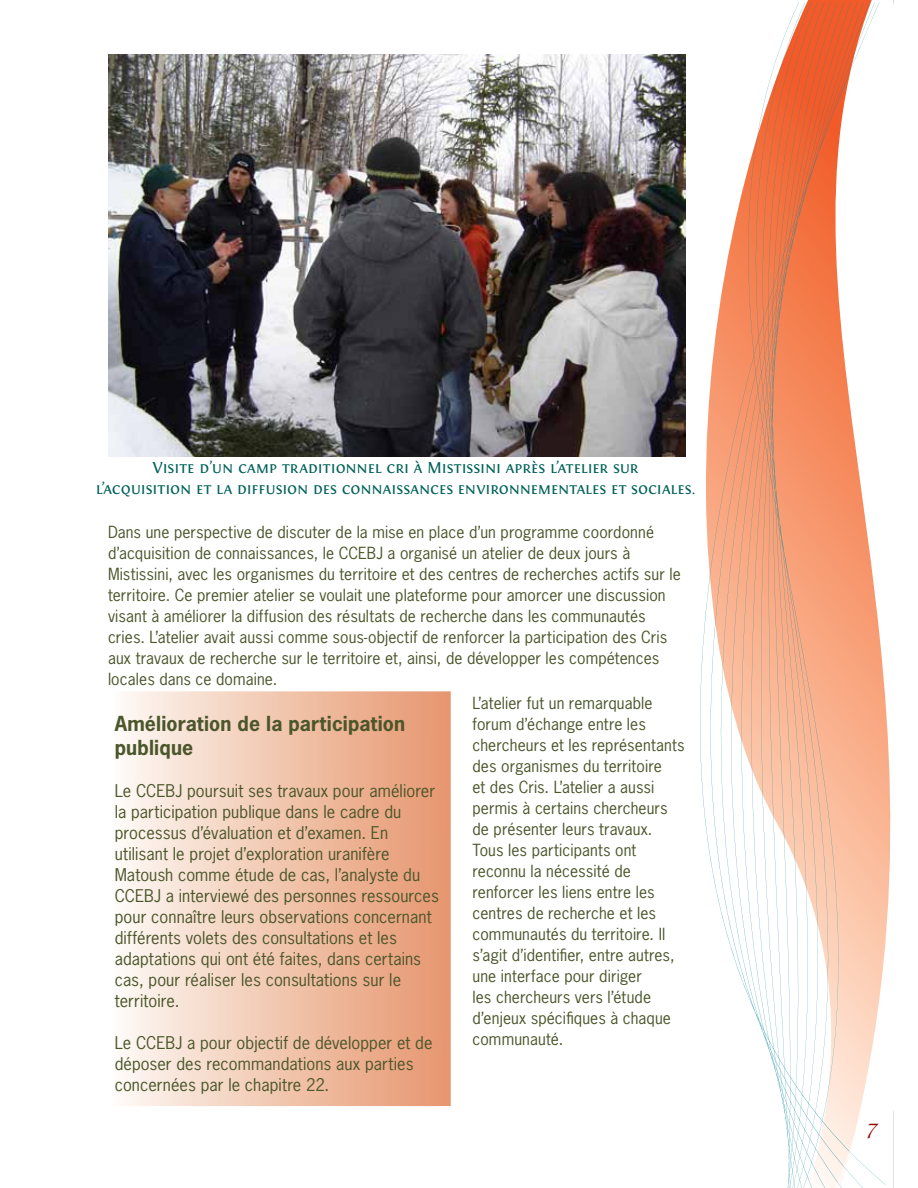
<style>
.page{position:relative;width:918px;height:1188px;background:#fff}
.page>*{position:absolute;margin:0;border:0;box-sizing:border-box;transform-origin:0 0}
.t1{font:22.5px "Apple Chancery";color:#910508}
.t2{font:700 19.5px/24px "News Gothic Std";letter-spacing:.005em;color:#4b562b}
.t3{font:16.5px/21px "News Gothic Std";letter-spacing:.005em;color:#4b562b}
.t4{font:16.5px/21px "Fontin Small Caps";letter-spacing:-.005em;color:#00625a;text-align:center}
.t5{font:15.75px/21px "News Gothic Std";letter-spacing:.005em;color:#4b562b}
</style>
<div class="page">
<svg style="left:807px;top:0;width:84px;height:973px"></svg>
<svg style="left:673px;top:2px;width:189px;height:1186px"></svg>
<svg style="left:809px;top:2px;width:70px;height:180px"></svg>
<svg style="left:809px;top:973px;width:85px;height:215px"></svg>
<img style="left:108px;top:54px;width:578px;height:402px">
<div style="left:107px;top:691px;width:345px;height:416px;background:linear-gradient(to right,#fefcf8,#e5946b)"></div>
<div style="left:106px;top:690px;width:346px;height:418px;border:2px solid #fff"></div>
<p class="t4" style="left:96px;top:457px;width:601px">Visite d’un camp traditionnel cri à Mistissini après l’atelier sur<br>l’acquisition et la diffusion des connaissances environnementales et sociales.</p>
<p class="t5" style="left:108px;top:521px;width:574px">Dans une perspective de discuter de la mise en place d’un programme coordonné d’acquisition de connaissances, le CCEBJ a organisé un atelier de deux jours à Mistissini, avec les organismes du territoire et des centres de recherches actifs sur le territoire. Ce premier atelier se voulait une plateforme pour amorcer une discussion visant à améliorer la diffusion des résultats de recherche dans les communautés cries. L’atelier avait aussi comme sous-objectif de renforcer la participation des Cris aux travaux de recherche sur le territoire et, ainsi, de développer les compétences locales dans ce domaine.</p>
<p class="t2" style="left:115px;top:711px;width:292px">Amélioration de la participation publique</p>
<p class="t3" style="left:115px;top:780px;width:326px">Le CCEBJ poursuit ses travaux pour améliorer la participation publique dans le cadre du processus d’évaluation et d’examen. En utilisant le projet d’exploration uranifère Matoush comme étude de cas, l’analyste du CCEBJ a interviewé des personnes ressources pour connaître leurs observations concernant différents volets des consultations et les adaptations qui ont été faites, dans certains cas, pour réaliser les consultations sur le territoire.</p>
<p class="t3" style="left:115px;top:1032px;width:319px">Le CCEBJ a pour objectif de développer et de déposer des recommandations aux parties concernées par le chapitre 22.</p>
<p class="t5" style="left:472px;top:693px;width:214px">L’atelier fut un remarquable forum d’échange entre les chercheurs et les représentants des organismes du territoire<br>et des Cris. L’atelier a aussi permis à certains chercheurs de présenter leurs travaux.<br>Tous les participants ont reconnu la nécessité de renforcer les liens entre les centres de recherche et les communautés du territoire. Il s’agit d’identifier, entre autres, une interface pour diriger<br>les chercheurs vers l’étude d’enjeux spécifiques à chaque communauté.</p>
<h1 class="t1" style="left:866px;top:1110px;width:13px">7</h1>
</div>
